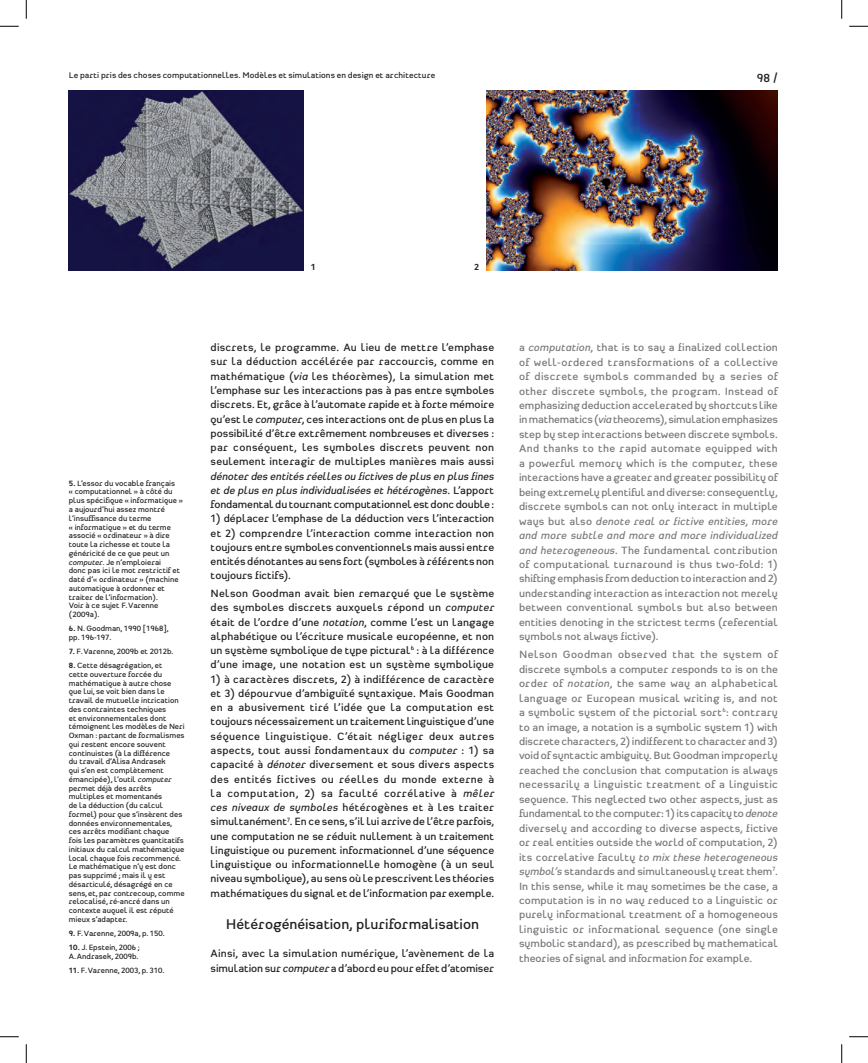
<style>
.page{position:relative;width:868px;height:1063px;background:#fff}
.page>*{position:absolute;margin:0;border:0;box-sizing:border-box;transform-origin:0 0}
.Sous-titre_essais{font:600 15px "Heimat Sans";color:#231f20}
.t1{font:600 12.5px "Heimat Sans";color:#231f20}
.t2{font:600 11.25px/14.2px "Heimat Sans";color:#231f20;text-align:justify}
.t3{font:600 11.25px/14.5px "Heimat Sans";color:#76787b;text-align:justify}
.N__Images{font:700 9.38px "Heimat Sans";color:#231f20}
.Texte_essai_FR{font:600 8.75px "Heimat Sans";letter-spacing:.01em;color:#231f20}
.Notes_FR{font:600 8.12px/8.8px "Heimat Sans";color:#231f20}
.s1{font-weight:700}
.s2{font-style:italic}
</style>
<div class="page">
<img style="left:69px;top:90px;width:234px;height:180px">
<img style="left:486px;top:90px;width:291px;height:180px">
<svg style="left:0;top:25px;width:19px;height:2px"></svg>
<svg style="left:849px;top:25px;width:18px;height:2px"></svg>
<svg style="left:0;top:1036px;width:19px;height:1px"></svg>
<svg style="left:849px;top:1036px;width:18px;height:1px"></svg>
<svg style="left:25px;top:0;width:2px;height:19px"></svg>
<svg style="left:25px;top:1044px;width:2px;height:18px"></svg>
<svg style="left:841px;top:0;width:1px;height:19px"></svg>
<svg style="left:841px;top:1044px;width:1px;height:18px"></svg>
<p class="Texte_essai_FR" style="left:69px;top:70px;width:368px">Le parti pris des choses computationnelles. Modèles et simulations en design et architecture</p>
<p class="t1" style="left:756px;top:70px;width:23px">98 /</p>
<p class="N__Images" style="left:311px;top:261px;width:7px">1</p>
<p class="N__Images" style="left:474px;top:261px;width:7px">2</p>
<p class="Notes_FR" style="left:69px;top:478px;width:115px"><span class="s1">5.</span> L’essor du vocable français<br>« computationnel » à côté du plus spécifique « informatique » a aujourd’hui assez montré l’insuffisance du terme<br>« informatique » et du terme associé « ordinateur » à dire toute la richesse et toute la généricité de ce que peut un <span class="s2">computer</span>. Je n’emploierai<br>donc pas ici le mot restrictif et daté d’« ordinateur » (machine automatique à ordonner et traiter de l’information).<br>Voir à ce sujet F. Varenne (2009a).</p>
<p class="Notes_FR" style="left:69px;top:624px;width:102px"><span class="s1">6.</span> N. Goodman, 1990 [1968], pp. 196-197.</p>
<p class="Notes_FR" style="left:69px;top:646px;width:106px"><span class="s1">7.</span> F. Varenne, 2009b et 2012b.</p>
<p class="Notes_FR" style="left:69px;top:660px;width:117px"><span class="s1">8.</span> Cette désagrégation, et<br>cette ouverture forcée du mathématique à autre chose que lui, se voit bien dans le travail de mutuelle intrication des contraintes techniques<br>et environnementales dont témoignent les modèles de Neri<br>Oxman : partant de formalismes qui restent encore souvent continuistes (à la différence<br>du travail d’Alisa Andrasek<br>qui s’en est complètement émancipée), l’outil <span class="s2">computer </span>permet déjà des arrêts multiples et momentanés<br>de la déduction (du calcul formel) pour que s’insèrent des données environnementales, ces arrêts modifiant chaque<br>fois les paramètres quantitatifs initiaux du calcul mathématique local chaque fois recommencé.<br>Le mathématique n’y est donc pas supprimé ; mais il y est désarticulé, désagrégé en ce sens, et, par contrecoup, comme relocalisé, ré-ancré dans un contexte auquel il est réputé mieux s’adapter.</p>
<p class="Notes_FR" style="left:69px;top:928px;width:98px"><span class="s1">9.</span> F. Varenne, 2009a, p. 150.</p>
<p class="Notes_FR" style="left:69px;top:942px;width:73px"><span class="s1">10.</span> J. Epstein, 2006 ;<br>A. Andrasek, 2009b.</p>
<p class="Notes_FR" style="left:69px;top:965px;width:97px"><span class="s1">11.</span> F. Varenne, 2003, p. 310.</p>
<p class="t2" style="left:211px;top:340px;width:285px">discrets, le programme. Au lieu de mettre l’emphase sur la déduction accélérée par raccourcis, comme en mathématique (<span class="s2">via</span> les théorèmes), la simulation met l’emphase sur les interactions pas à pas entre symboles discrets. Et, grâce à l’automate rapide et à forte mémoire qu’est le <span class="s2">computer</span>, ces interactions ont de plus en plus la possibilité d’être extrêmement nombreuses et diverses : par conséquent, les symboles discrets peuvent non seulement interagir de multiples manières mais aussi <span class="s2">dénoter des entités réelles ou fictives de plus en plus fines et de plus en plus individualisées et hétérogènes</span>. L’apport fondamental du tournant computationnel est donc double :</p>
<p class="t2" style="left:211px;top:511px;width:285px">1) déplacer l’emphase de la déduction vers l’interaction et 2) comprendre l’interaction comme interaction non toujours entre symboles conventionnels mais aussi entre entités dénotantes au sens fort (symboles à référents non toujours fictifs).</p>
<p class="t2" style="left:211px;top:586px;width:285px">Nelson Goodman avait bien remarqué que le système des symboles discrets auxquels répond un <span class="s2">computer </span>était de l’ordre d’une <span class="s2">notation</span>, comme l’est un langage alphabétique ou l’écriture musicale européenne, et non un système symbolique de type pictural<sup>6</sup> : à la différence d’une image, une notation est un système symbolique</p>
<p class="t2" style="left:211px;top:671px;width:285px">1) à caractères discrets, 2) à indifférence de caractère et 3) dépourvue d’ambiguïté syntaxique. Mais Goodman en a abusivement tiré l’idée que la computation est toujours nécessairement un traitement linguistique d’une séquence linguistique. C’était négliger deux autres aspects, tout aussi fondamentaux du <span class="s2">computer</span> : 1) sa capacité à <span class="s2">dénoter</span> diversement et sous divers aspects des entités fictives ou réelles du monde externe à la computation, 2) sa faculté corrélative à <span class="s2">mêler ces niveaux de symboles</span> hétérogènes et à les traiter simultanément<sup>7</sup>. En ce sens, s’il lui arrive de l’être parfois, une computation ne se réduit nullement à un traitement linguistique ou purement informationnel d’une séquence linguistique ou informationnelle homogène (à un seul niveau symbolique), au sens où le prescrivent les théories mathématiques du signal et de l’information par exemple.</p>
<p class="Sous-titre_essais" style="left:226px;top:914px;width:255px">Hétérogénéisation, pluriformalisation</p>
<p class="t2" style="left:211px;top:946px;width:285px">Ainsi, avec la simulation numérique, l’avènement de la simulation sur <span class="s2">computer</span> a d’abord eu pour effet d’atomiser</p>
<p class="t3" style="left:519px;top:340px;width:260px">a <span class="s2">computation</span>, that is to say a finalized collection of well-ordered transformations of a collective of discrete symbols commanded by a series of other discrete symbols, the program. Instead of emphasizing deduction accelerated by shortcuts like in mathematics (<span class="s2">via</span> theorems), simulation emphasizes step by step interactions between discrete symbols.<br>And thanks to the rapid automate equipped with a powerful memory which is the computer, these interactions have a greater and greater possibility of being extremely plentiful and diverse: consequently, discrete symbols can not only interact in multiple ways but also <span class="s2">denote real or fictive entities, more and more subtle and more and more individualized and heterogeneous.</span> The fundamental contribution of computational turnaround is thus two-fold: 1) shifting emphasis from deduction to interaction and 2) understanding interaction as interaction not merely between conventional symbols but also between entities denoting in the strictest terms (referential symbols not always fictive).</p>
<p class="t3" style="left:519px;top:647px;width:260px">Nelson Goodman observed that the system of discrete symbols a computer responds to is on the order of <span class="s2">notation</span>, the same way an alphabetical language or European musical writing is, and not a symbolic system of the pictorial sort<sup>6</sup>: contrary to an image, a notation is a symbolic system 1) with discrete characters, 2) indifferent to character and 3) void of syntactic ambiguity. But Goodman improperly reached the conclusion that computation is always necessarily a linguistic treatment of a linguistic sequence. This neglected two other aspects, just as fundamental to the computer: 1) its capacity to <span class="s2">denote </span>diversely and according to diverse aspects, fictive or real entities outside the world of computation, 2) its correlative faculty <span class="s2">to mix these heterogeneous symbol’s</span> standards and simultaneously treat them<sup>7</sup>.<br>In this sense, while it may sometimes be the case, a computation is in no way reduced to a linguistic or purely informational treatment of a homogeneous linguistic or informational sequence (one single symbolic standard), as prescribed by mathematical theories of signal and information for example.</p>
</div>
